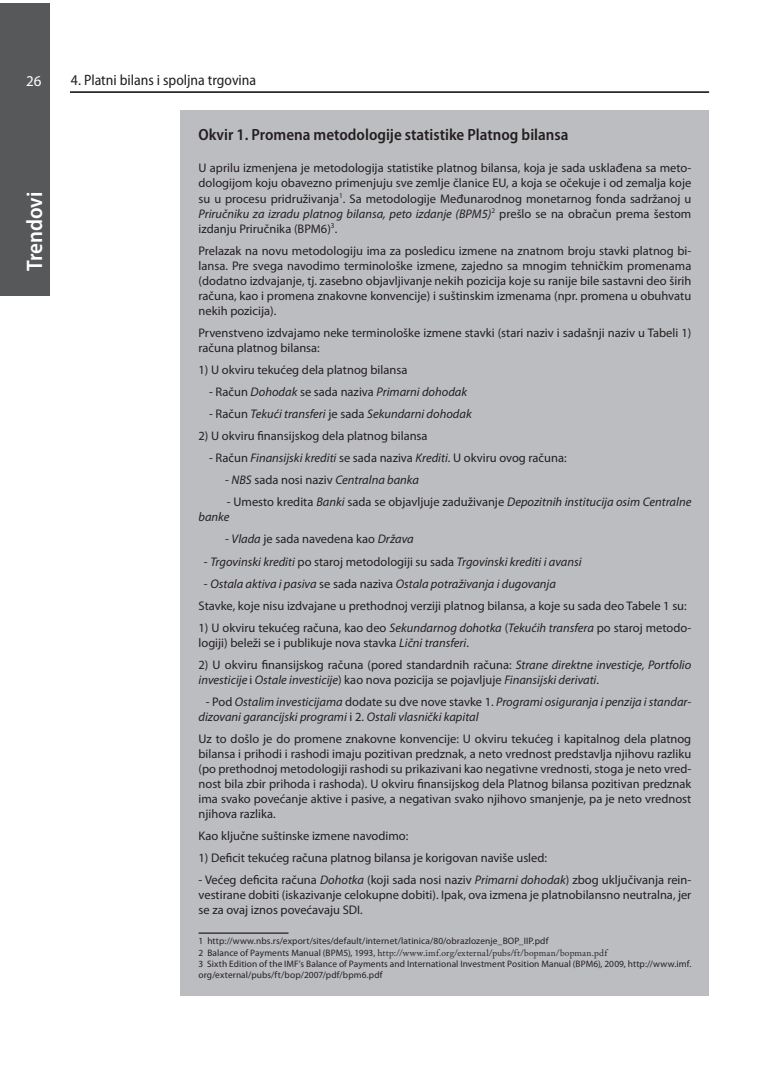
<style>
.page{position:relative;width:780px;height:1088px;background:#fff}
.page>*{position:absolute;margin:0;border:0;box-sizing:border-box;transform-origin:0 0}
.t1{font:600 semi-condensed 22.5px "Myriad Pro";color:#fff}
.Okvir_-_naslov{font:600 semi-condensed 16.25px "Myriad Pro";color:#231f20}
.Myriad_SC_12{font:semi-condensed 15px "Myriad Pro";color:#231f20}
.t2{font:15px "Myriad Pro";color:#fff}
.okvir_body_text{font:12.5px/15px "Myriad Pro";color:#231f20;text-align:justify}
.okvir_body_text-2{font:italic 12.5px/15px "Myriad Pro";color:#231f20}
.Fusnote{font:9.38px/11.2px "Myriad Pro";letter-spacing:.01em;color:#231f20}
.Fusnote-2{font:9.38px "Adobe Caslon Pro";letter-spacing:.02em;color:#231f20}
.s1{font-style:italic}
.s2{font-style:normal}
.s3{font-family:"Myriad Pro"}
</style>
<div class="page">
<div style="left:0;top:4px;width:50px;height:292px;background:#57585a"></div>
<hr style="left:70px;top:92px;width:639px;height:1px;background:#231f20">
<div style="left:181px;top:110px;width:528px;height:886px;background:#bcbdc0"></div>
<hr style="left:198px;top:932px;width:90px;height:2px;background:#231f20">
<p class="t2" style="left:26px;top:71px;width:17px">26</p>
<p class="Myriad_SC_12" style="left:71px;top:71px;width:187px">4. Platni bilans i spoljna trgovina</p>
<h1 class="t1" style="left:22px;top:271px;width:81px;rotate:-90deg">Trendovi</h1>
<p class="Okvir_-_naslov" style="left:198px;top:125px;width:371px">Okvir 1. Promena metodologije statistike Platnog bilansa</p>
<p class="okvir_body_text" style="left:198px;top:161px;width:494px">U aprilu izmenjena je metodologija statistike platnog bilansa, koja je sada usklađena sa meto&shy;dologijom koju obavezno primenjuju sve zemlje članice EU, a koja se očekuje i od zemalja koje su u procesu pridruživanja<sup>1</sup>. Sa metodologije Međunarodnog monetarnog fonda sadržanoj u <span class="s1">Priručniku za izradu platnog bilansa, peto izdanje (BPM5)</span><sup>2</sup> prešlo se na obračun prema šestom izdanju Priručnika (BPM6)<sup>3</sup>.</p>
<p class="okvir_body_text" style="left:198px;top:243px;width:494px">Prelazak na novu metodologiju ima za posledicu izmene na znatnom broju stavki platnog bi&shy;lansa. Pre svega navodimo terminološke izmene, zajedno sa mnogim tehničkim promenama (dodatno izdvajanje, tj. zasebno objavljivanje nekih pozicija koje su ranije bile sastavni deo širih računa, kao i promena znakovne konvencije) i suštinskim izmenama (npr. promena u obuhvatu nekih pozicija).</p>
<p class="okvir_body_text" style="left:198px;top:325px;width:494px">Prvenstveno izdvajamo neke terminološke izmene stavki (stari naziv i sadašnji naziv u Tabeli 1) računa platnog bilansa:</p>
<p class="okvir_body_text" style="left:198px;top:362px;width:210px">1) U okviru tekućeg dela platnog bilansa</p>
<p class="okvir_body_text-2" style="left:209px;top:384px;width:259px"><span class="s2">- Račun</span> Dohodak <span class="s2">se sada naziva</span> Primarni dohodak</p>
<p class="okvir_body_text-2" style="left:209px;top:406px;width:264px"><span class="s2">- Račun</span> Tekući transferi <span class="s2">je sada</span> Sekundarni dohodak</p>
<p class="okvir_body_text" style="left:198px;top:428px;width:230px">2) U okviru finansijskog dela platnog bilansa</p>
<p class="okvir_body_text" style="left:209px;top:450px;width:359px">- Račun <span class="s1">Finansijski krediti</span> se sada naziva <span class="s1">Krediti</span>. U okviru ovog računa:</p>
<p class="okvir_body_text-2" style="left:225px;top:472px;width:195px"><span class="s2">-</span> NBS <span class="s2">sada nosi naziv</span> Centralna banka</p>
<p class="okvir_body_text-2" style="left:198px;top:494px;width:494px;text-indent:28px"><span class="s2">- Umesto kredita</span> Banki <span class="s2">sada se objavljuje zaduživanje</span> Depozitnih institucija osim Centralne banke</p>
<p class="okvir_body_text" style="left:225px;top:531px;width:190px">- <span class="s1">Vlada</span> je sada navedena kao <span class="s1">Država</span></p>
<p class="okvir_body_text-2" style="left:204px;top:554px;width:379px"><span class="s2">-</span> Trgovinski krediti <span class="s2">po staroj metodologiji su sada</span> Trgovinski krediti i avansi</p>
<p class="okvir_body_text-2" style="left:204px;top:576px;width:353px"><span class="s2">-</span> Ostala aktiva i pasiva <span class="s2">se sada naziva</span> Ostala potraživanja i dugovanja</p>
<p class="okvir_body_text" style="left:198px;top:598px;width:489px">Stavke, koje nisu izdvajane u prethodnoj verziji platnog bilansa, a koje su sada deo Tabele 1 su:</p>
<p class="okvir_body_text" style="left:198px;top:620px;width:494px">1) U okviru tekućeg računa, kao deo <span class="s1">Sekundarnog dohotka</span> (<span class="s1">Tekućih transfera</span> po staroj metodo&shy;logiji) beleži se i publikuje nova stavka <span class="s1">Lični transferi</span>.</p>
<p class="okvir_body_text" style="left:198px;top:657px;width:494px">2) U okviru finansijskog računa (pored standardnih računa: <span class="s1">Strane direktne investicje, Portfolio investicije</span> i <span class="s1">Ostale investicije</span>) kao nova pozicija se pojavljuje <span class="s1">Finansijski derivati</span>.</p>
<p class="okvir_body_text-2" style="left:198px;top:694px;width:494px;text-indent:7px"><span class="s2">- Pod</span> Ostalim investicijama <span class="s2">dodate su dve nove stavke 1.</span> Programi osiguranja i penzija i standar&shy;dizovani garancijski programi <span class="s2">i 2.</span> Ostali vlasnički kapital</p>
<p class="okvir_body_text" style="left:198px;top:731px;width:494px">Uz to došlo je do promene znakovne konvencije: U okviru tekućeg i kapitalnog dela platnog bilansa i prihodi i rashodi imaju pozitivan predznak, a neto vrednost predstavlja njihovu razliku (po prethodnoj metodologiji rashodi su prikazivani kao negativne vrednosti, stoga je neto vred&shy;nost bila zbir prihoda i rashoda). U okviru finansijskog dela Platnog bilansa pozitivan predznak ima svako povećanje aktive i pasive, a negativan svako njihovo smanjenje, pa je neto vrednost njihova razlika.</p>
<p class="okvir_body_text" style="left:198px;top:828px;width:211px">Kao ključne suštinske izmene navodimo:</p>
<p class="okvir_body_text" style="left:198px;top:850px;width:350px">1) Deficit tekućeg računa platnog bilansa je korigovan naviše usled:</p>
<p class="okvir_body_text" style="left:198px;top:872px;width:494px">- Većeg deficita računa <span class="s1">Dohotka</span> (koji sada nosi naziv <span class="s1">Primarni dohodak</span>) zbog uključivanja rein&shy;vestirane dobiti (iskazivanje celokupne dobiti). Ipak, ova izmena je platnobilansno neutralna, jer se za ovaj iznos povećavaju SDI.</p>
<p class="Fusnote" style="left:198px;top:935px;width:351px">1 http://www.nbs.rs/export/sites/default/internet/latinica/80/obrazlozenje_BOP_IIP.pdf</p>
<p class="Fusnote-2" style="left:198px;top:947px;width:410px"><span class="s3">2 Balance of Payments Manual (BPM5), 1993,</span> http://www.imf.org/external/pubs/ft/bopman/bopman.pdf</p>
<p class="Fusnote" style="left:198px;top:958px;width:494px">3 Sixth Edition of the IMF’s Balance of Payments and International Investment Position Manual (BPM6), 2009, http://www.imf. org/external/pubs/ft/bop/2007/pdf/bpm6.pdf</p>
</div>
